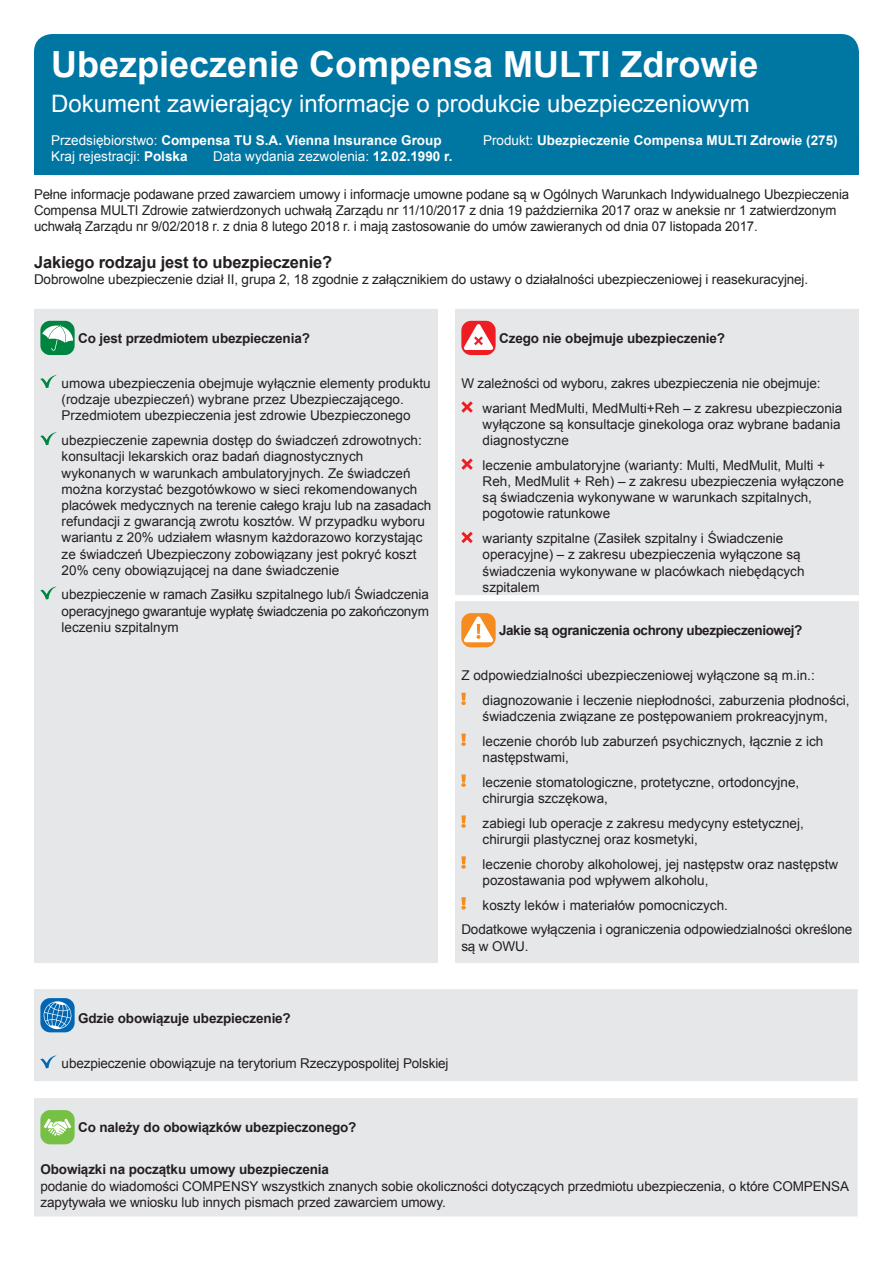
<style>
.page{position:relative;width:893px;height:1263px;background:#fff}
.page>*{position:absolute;margin:0;border:0;box-sizing:border-box;transform-origin:0 0}
.t1{font:700 36px "Arial";color:#fff}
.t2{font:24px "Arial";color:#fff}
.t3{font:700 16.5px "Arial";letter-spacing:-.01em;color:#231f20}
.t4{font:13.5px/16.2px "Arial";color:#231f20}
.t5{font:700 13.5px "Arial";letter-spacing:-.01em;color:#231f20}
.t6{font:700 13.5px "Arial";color:#fff}
.t7{font:13.5px "Arial";color:#fff}
.t8{font:700 13.5px "Arial";letter-spacing:-.03em;color:#231f20}
.s1{font-weight:400}
.s2{font-weight:700}
</style>
<div class="page">
<div style="left:34px;top:34px;width:825px;height:141px;background:#0076a3;border-radius:18px"></div>
<div style="left:34px;top:309px;width:825px;height:654px;background:#e6e7e9"></div>
<div style="left:455px;top:595px;width:404px;height:6px;background:#fff"></div>
<div style="left:438px;top:802px;width:17px;height:6px;background:#fff"></div>
<div style="left:40px;top:321px;width:35px;height:34px;background:#008540;border-radius:10px"></div>
<svg style="left:42px;top:324px;width:31px;height:27px"></svg>
<svg style="left:40px;top:375px;width:18px;height:13px"></svg>
<svg style="left:40px;top:432px;width:18px;height:13px"></svg>
<svg style="left:40px;top:587px;width:18px;height:13px"></svg>
<div style="left:461px;top:321px;width:35px;height:34px;background:#ee1d23;border-radius:10px"></div>
<svg style="left:463px;top:324px;width:31px;height:26px"></svg>
<svg style="left:461px;top:401px;width:12px;height:12px"></svg>
<svg style="left:461px;top:458px;width:12px;height:12px"></svg>
<svg style="left:461px;top:532px;width:12px;height:11px"></svg>
<svg style="left:461px;top:613px;width:35px;height:34px"></svg>
<svg style="left:463px;top:616px;width:31px;height:26px"></svg>
<svg style="left:461px;top:693px;width:5px;height:12px"></svg>
<svg style="left:461px;top:734px;width:5px;height:12px"></svg>
<svg style="left:461px;top:774px;width:5px;height:13px"></svg>
<svg style="left:461px;top:815px;width:5px;height:13px"></svg>
<svg style="left:461px;top:856px;width:5px;height:13px"></svg>
<svg style="left:461px;top:897px;width:5px;height:12px"></svg>
<svg style="left:34px;top:989px;width:824px;height:227px;background:#e7e8ea"></svg>
<div style="left:40px;top:998px;width:35px;height:34px;background:#0166b3;border-radius:10px"></div>
<svg style="left:42px;top:1001px;width:30px;height:29px"></svg>
<svg style="left:40px;top:1055px;width:18px;height:13px"></svg>
<div style="left:40px;top:1110px;width:35px;height:34px;background:#76c046;border-radius:10px"></div>
<svg style="left:44px;top:1118px;width:27px;height:18px"></svg>
<h1 class="t1" style="left:51px;top:41px;width:709px">Ubezpieczenie Compensa MULTI Zdrowie</h1>
<h2 class="t2" style="left:51px;top:88px;width:700px">Dokument zawierający informacje o produkcie ubezpieczeniowym</h2>
<p class="t6" style="left:51px;top:131px;width:392px"><span class="s1">Przedsiębiorstwo:</span> Compensa TU S.A. Vienna Insurance Group</p>
<p class="t6" style="left:483px;top:131px;width:356px"><span class="s1">Produkt:</span> Ubezpieczenie Compensa MULTI Zdrowie (275)</p>
<p class="t7" style="left:51px;top:147px;width:138px">Kraj rejestracji: <span class="s2">Polska</span></p>
<p class="t7" style="left:213px;top:147px;width:241px">Data wydania zezwolenia: <span class="s2">12.02.1990 r.</span></p>
<p class="t4" style="left:34px;top:186px;width:817px">Pełne informacje podawane przed zawarciem umowy i informacje umowne podane są w Ogólnych Warunkach Indywidualnego Ubezpieczenia<br>Compensa MULTI Zdrowie zatwierdzonych uchwałą Zarządu nr 11/10/2017 z dnia 19 października 2017 oraz w aneksie nr 1 zatwierdzonym uchwałą Zarządu nr 9/02/2018 r. z dnia 8 lutego 2018 r. i mają zastosowanie do umów zawieranych od dnia 07 listopada 2017.</p>
<p class="t3" style="left:34px;top:251px;width:300px">Jakiego rodzaju jest to ubezpieczenie?</p>
<p class="t4" style="left:34px;top:272px;width:776px">Dobrowolne ubezpieczenie dział II, grupa 2, 18 zgodnie z załącznikiem do ustawy o działalności ubezpieczeniowej i reasekuracyjnej.</p>
<p class="t5" style="left:78px;top:329px;width:233px">Co jest przedmiotem ubezpieczenia?</p>
<p class="t4" style="left:62px;top:375px;width:371px">umowa ubezpieczenia obejmuje wyłącznie elementy produktu (rodzaje ubezpieczeń) wybrane przez Ubezpieczającego.<br>Przedmiotem ubezpieczenia jest zdrowie Ubezpieczonego</p>
<p class="t4" style="left:62px;top:432px;width:371px">ubezpieczenie zapewnia dostęp do świadczeń zdrowotnych: konsultacji lekarskich oraz badań diagnostycznych wykonanych w warunkach ambulatoryjnych. Ze świadczeń można korzystać bezgotówkowo w sieci rekomendowanych placówek medycznych na terenie całego kraju lub na zasadach refundacji z gwarancją zwrotu kosztów. W przypadku wyboru wariantu z 20% udziałem własnym każdorazowo korzystając ze świadczeń Ubezpieczony zobowiązany jest pokryć koszt 20% ceny obowiązującej na dane świadczenie</p>
<p class="t4" style="left:62px;top:587px;width:369px;text-align:justify">ubezpieczenie w ramach Zasiłku szpitalnego lub/i Świadczenia operacyjnego gwarantuje wypłatę świadczenia po zakończonym leczeniu szpitalnym</p>
<p class="t5" style="left:499px;top:329px;width:227px">Czego nie obejmuje ubezpieczenie?</p>
<p class="t4" style="left:483px;top:371px;width:361px;line-height:24.8px;text-indent:-21px">W zależności od wyboru, zakres ubezpieczenia nie obejmuje: wariant MedMulti, MedMulti+Reh – z zakresu ubezpieczonia</p>
<p class="t4" style="left:483px;top:416px;width:359px">wyłączone są konsultacje ginekologa oraz wybrane badania diagnostyczne</p>
<p class="t4" style="left:483px;top:457px;width:363px">leczenie ambulatoryjne (warianty: Multi, MedMulit, Multi + Reh, MedMulit + Reh) – z zakresu ubezpieczenia wyłączone są świadczenia wykonywane w warunkach szpitalnych, pogotowie ratunkowe</p>
<p class="t4" style="left:483px;top:530px;width:323px">warianty szpitalne (Zasiłek szpitalny i Świadczenie operacyjne) – z zakresu ubezpieczenia wyłączone są świadczenia wykonywane w placówkach niebędących szpitalem</p>
<p class="t8" style="left:499px;top:622px;width:305px">Jakie są ograniczenia ochrony ubezpieczeniowej?</p>
<p class="t4" style="left:483px;top:663px;width:368px;line-height:24.8px;text-indent:-21px">Z odpowiedzialności ubezpieczeniowej wyłączone są m.in.: diagnozowanie i leczenie niepłodności, zaburzenia płodności,</p>
<p class="t4" style="left:483px;top:704px;width:347px;line-height:24.8px">świadczenia związane ze postępowaniem prokreacyjnym, leczenie chorób lub zaburzeń psychicznych, łącznie z ich</p>
<p class="t4" style="left:483px;top:745px;width:318px;line-height:24.8px">następstwami,<br>leczenie stomatologiczne, protetyczne, ortodoncyjne,</p>
<p class="t4" style="left:483px;top:786px;width:323px;line-height:24.8px">chirurgia szczękowa,<br>zabiegi lub operacje z zakresu medycyny estetycznej,</p>
<p class="t4" style="left:483px;top:827px;width:357px;line-height:24.8px">chirurgii plastycznej oraz kosmetyki,<br>leczenie choroby alkoholowej, jej następstw oraz następstw</p>
<p class="t4" style="left:483px;top:872px;width:227px">pozostawania pod wpływem alkoholu,</p>
<p class="t4" style="left:483px;top:897px;width:247px">koszty leków i materiałów pomocniczych.</p>
<p class="t4" style="left:461px;top:921px;width:393px">Dodatkowe wyłączenia i ograniczenia odpowiedzialności określone</p>
<p class="t4" style="left:461px;top:938px;width:69px">są w OWU.</p>
<p class="t5" style="left:78px;top:1010px;width:214px">Gdzie obowiązuje ubezpieczenie?</p>
<p class="t4" style="left:62px;top:1056px;width:388px">ubezpieczenie obowiązuje na terytorium Rzeczypospolitej Polskiej</p>
<p class="t5" style="left:78px;top:1119px;width:280px">Co należy do obowiązków ubezpieczonego?</p>
<p class="t5" style="left:40px;top:1161px;width:290px">Obowiązki na początku umowy ubezpieczenia</p>
<p class="t4" style="left:40px;top:1178px;width:810px">podanie do wiadomości COMPENSY wszystkich znanych sobie okoliczności dotyczących przedmiotu ubezpieczenia, o które COMPENSA zapytywała we wniosku lub innych pismach przed zawarciem umowy.</p>
</div>
